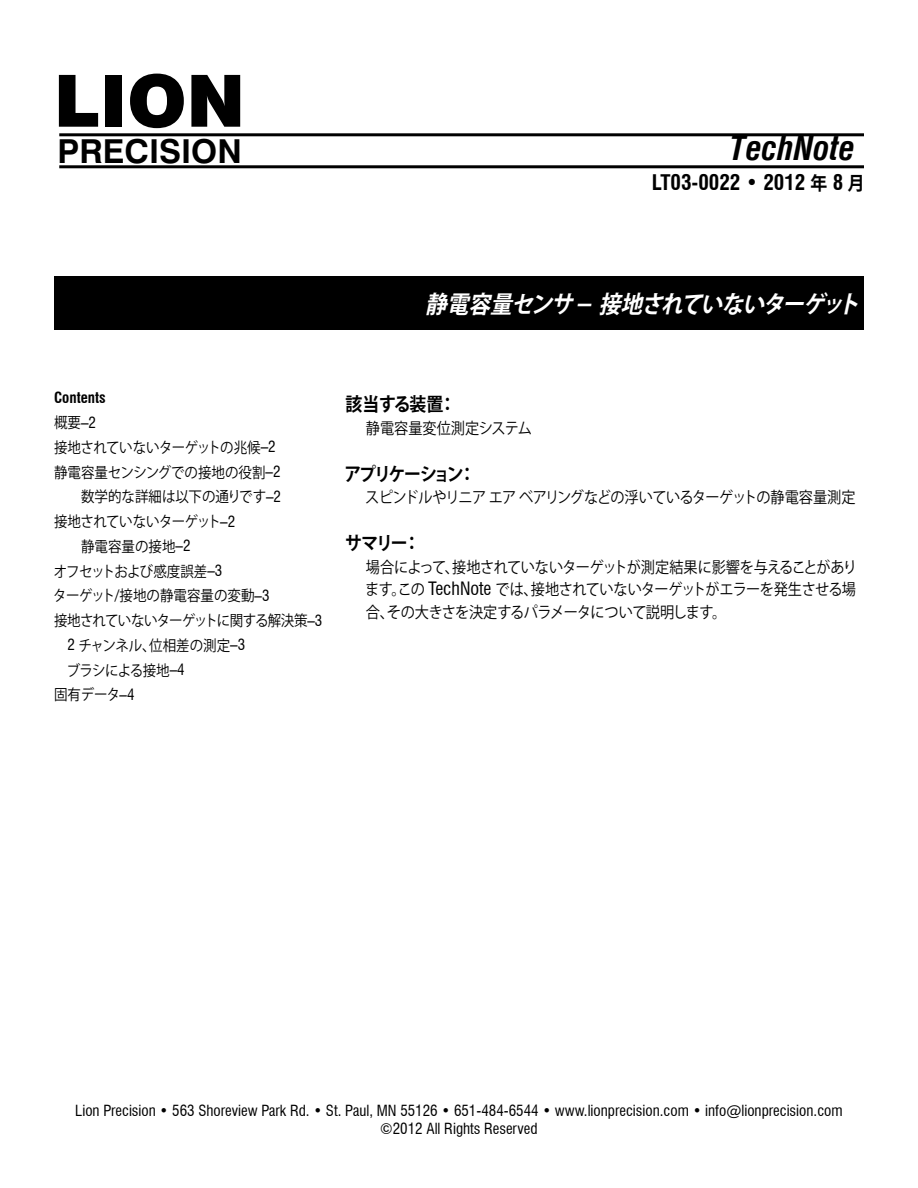
<style>
.page{position:relative;width:918px;height:1188px;background:#fff}
.page>*{position:absolute;margin:0;border:0;box-sizing:border-box;transform-origin:0 0}
.t1{font:900 72px "Swiss 721 BT";color:#000}
.t2{font:700 33px "Swiss 721 BT";color:#000}
.t3{font:italic 700 condensed 33px "Swiss 721 BT";color:#000}
.t4{font:italic 700 24px "Koz Go Pr 6 N";color:#fff;scale:.9 1}
.t5{font:700 condensed 21px "Swiss 721 BT";color:#000}
.t6{font:700 18.75px "Koz Go Pr 6 N";letter-spacing:-.12em;color:#000;scale:.9 1}
.t7{font:15.75px/22.5px "Koz Go Pr 6 N";letter-spacing:-.04em;color:#000;text-align:justify;scale:.9 1}
.t8{font:15.75px "Koz Go Pr 6 N";color:#000;scale:.9 1}
.t9{font:condensed 15px/18px "Swiss 721 BT";color:#000;text-align:center}
.t10{font:15px "Koz Go Pr 6 N";color:#000;scale:.9 1}
.t11{font:15px "Koz Go Pr 6 N";letter-spacing:-.05em;color:#000;scale:.9 1}
.t12{font:15px "Koz Go Pr 6 N";letter-spacing:-.06em;color:#000;scale:.9 1}
.t13{font:15px "Koz Go Pr 6 N";letter-spacing:-.04em;color:#000;scale:.9 1}
.t14{font:15px "Koz Go Pr 6 N";letter-spacing:-.045em;color:#000;scale:.9 1}
.t15{font:15px "Koz Go Pr 6 N";letter-spacing:-.02em;color:#000;scale:.9 1}
.t16{font:700 condensed 15px "Swiss 721 BT";color:#000}
.s1{font-family:"Koz Go Pr 6 N";font-stretch:normal;font-size:18.75px}
.s2{font-family:"Swiss 721 BT";font-stretch:condensed;font-size:27px}
.s3{font-family:"Swiss 721 BT";font-stretch:condensed}
.s4{font-family:"Swiss 721 BT";font-stretch:condensed;font-size:18px}
</style>
<div class="page">
<hr style="left:59px;top:133px;width:805px;height:3px;background:#000">
<hr style="left:59px;top:165px;width:805px;height:3px;background:#000">
<div style="left:54px;top:276px;width:810px;height:54px;background:#000"></div>
<h1 class="t1" style="left:54px;top:57px;width:193px">LION</h1>
<h2 class="t2" style="left:57px;top:131px;width:186px">PRECISION</h2>
<h2 class="t3" style="left:730px;top:128px;width:126px">TechNote</h2>
<h3 class="t5" style="left:652px;top:170px;width:214px">LT03-0022 • 2012 <span class="s1">年</span> 8 <span class="s1">月</span></h3>
<h3 class="t4" style="left:425px;top:291px;width:494px">静電容量センサ <span class="s2">–</span> 接地されていないターゲット</h3>
<p class="t16" style="left:54px;top:388px;width:53px">Contents</p>
<p class="t15" style="left:54px;top:414px;width:48px">概要<span class="s3">–2</span></p>
<p class="t13" style="left:54px;top:439px;width:248px">接地されていないターゲットの兆候<span class="s3">–2</span></p>
<p class="t10" style="left:54px;top:464px;width:253px">静電容量センシングでの接地の役割<span class="s3">–2</span></p>
<p class="t10" style="left:81px;top:488px;width:224px">数学的な詳細は以下の通りです<span class="s3">–2</span></p>
<p class="t14" style="left:54px;top:513px;width:203px">接地されていないターゲット<span class="s3">–2</span></p>
<p class="t10" style="left:81px;top:538px;width:123px">静電容量の接地<span class="s3">–2</span></p>
<p class="t11" style="left:54px;top:563px;width:189px">オフセットおよび感度誤差<span class="s3">–3</span></p>
<p class="t10" style="left:53px;top:587px;width:242px">ターゲット/接地の静電容量の変動<span class="s3">–3</span></p>
<p class="t12" style="left:54px;top:612px;width:300px">接地されていないターゲットに関する解決策<span class="s3">–3</span></p>
<p class="t10" style="left:68px;top:637px;width:199px"><span class="s3">2</span> チャンネル、位相差の測定<span class="s3">–3</span></p>
<p class="t11" style="left:67px;top:662px;width:133px">ブラシによる接地<span class="s3">–4</span></p>
<p class="t15" style="left:54px;top:686px;width:91px">固有データ<span class="s3">–4</span></p>
<p class="t6" style="left:346px;top:394px;width:124px">該当する装置：</p>
<p class="t8" style="left:366px;top:419px;width:186px">静電容量変位測定システム</p>
<p class="t6" style="left:345px;top:463px;width:147px">アプリケーション：</p>
<p class="t7" style="left:365px;top:486px;width:546px">スピンドルやリニア エア ベアリングなどの浮いているターゲットの静電容量測定</p>
<p class="t6" style="left:345px;top:533px;width:85px">サマリー：</p>
<p class="t7" style="left:365px;top:556px;width:548px">場合によって、接地されていないターゲットが測定結果に影響を与えることがあります。この <span class="s4">TechNote</span> では、接地されていないターゲットがエラーを発生させる場合、その大きさを決定するパラメータについて説明します。</p>
<p class="t9" style="left:75px;top:1102px;width:769px">Lion Precision • 563 Shoreview Park Rd. • St. Paul, MN 55126 • 651-484-6544 • www.lionprecision.com • info@lionprecision.com ©2012 All Rights Reserved</p>
</div>
